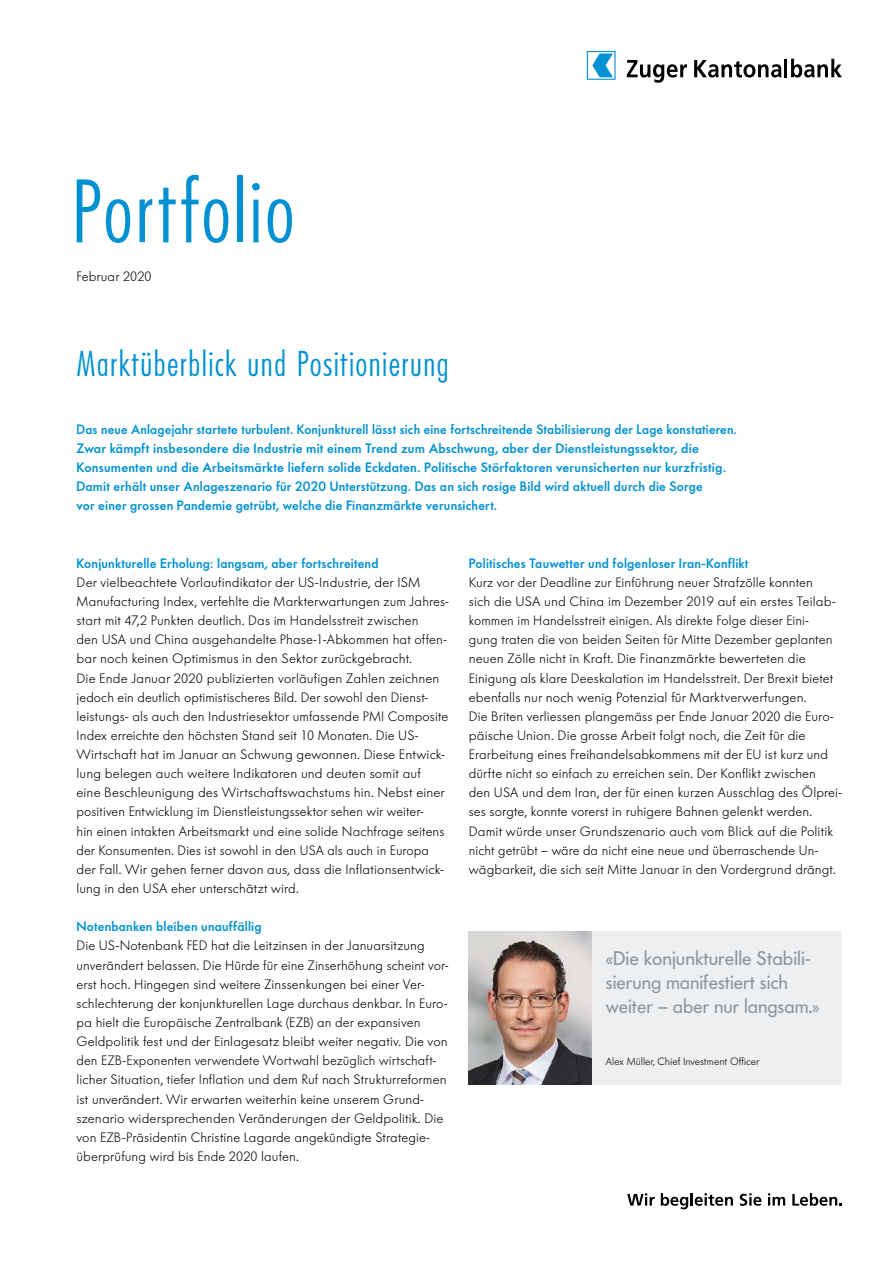
<style>
.page{position:relative;width:893px;height:1263px;background:#fff}
.page>*{position:absolute;margin:0;border:0;box-sizing:border-box;transform-origin:0 0}
.t1{font:300 90px "Futura Condensed BQ";letter-spacing:.03em;color:#0091d3}
.t2{font:300 36px "Futura Condensed BQ";letter-spacing:.035em;color:#0091d3}
.t3{font:19.5px/24px "Futura BQ";color:#8a959c}
.t4{font:300 13.5px/19.2px "Futura BQ";letter-spacing:.01em;color:#000}
.t5{font:500 13.5px/19.2px "Futura BQ";letter-spacing:.015em;color:#0091d3}
.t6{font:300 10.5px "Futura BQ";color:#000}
</style>
<div class="page">
<svg style="left:627px;top:60px;width:60px;height:23px"></svg>
<svg style="left:694px;top:60px;width:87px;height:18px"></svg>
<hr style="left:784px;top:59px;width:3px;height:18px;background:#000">
<svg style="left:791px;top:59px;width:51px;height:19px"></svg>
<svg style="left:587px;top:51px;width:29px;height:29px"></svg>
<svg style="left:592px;top:54px;width:21px;height:23px"></svg>
<svg style="left:627px;top:1193px;width:28px;height:12px"></svg>
<svg style="left:661px;top:1193px;width:72px;height:16px"></svg>
<svg style="left:740px;top:1193px;width:21px;height:13px"></svg>
<svg style="left:768px;top:1193px;width:17px;height:12px"></svg>
<svg style="left:792px;top:1193px;width:50px;height:13px"></svg>
<img style="left:469px;top:931px;width:123px;height:153px">
<div style="left:592px;top:931px;width:250px;height:153px;background:#edeff1"></div>
<h1 class="t1" style="left:72px;top:161px;width:224px">Portfolio</h1>
<p class="t4" style="left:77px;top:266px;width:77px">Februar 2020</p>
<h2 class="t2" style="left:77px;top:344px;width:374px">Marktüberblick und Positionierung</h2>
<p class="t5" style="left:77px;top:419px;width:662px">Das neue Anlagejahr startete turbulent. Konjunkturell lässt sich eine fortschreitende Stabilisierung der Lage konstatieren.<br>Zwar kämpft insbesondere die Industrie mit einem Trend zum Abschwung, aber der Dienstleistungssektor, die Konsumenten und die Arbeitsmärkte liefern solide Eckdaten. Politische Störfaktoren verunsicherten nur kurzfristig.<br>Damit erhält unser Anlageszenario für 2020 Unterstützung. Das an sich rosige Bild wird aktuell durch die Sorge<br>vor einer grossen Pandemie getrübt, welche die Finanzmärkte verunsichert.</p>
<p class="t5" style="left:77px;top:553px;width:304px">Konjunkturelle Erholung: langsam, aber fortschreitend</p>
<p class="t4" style="left:77px;top:572px;width:374px">Der vielbeachtete Vorlaufindikator der US-Industrie, der ISM Manufacturing Index, verfehlte die Markterwartungen zum Jahres&shy;start mit 47,2 Punkten deutlich. Das im Handelsstreit zwischen<br>den USA und China ausgehandelte Phase-1-Abkommen hat offen&shy;bar noch keinen Optimismus in den Sektor zurückgebracht.<br>Die Ende Januar 2020 publizierten vorläufigen Zahlen zeichnen jedoch ein deutlich optimistischeres Bild. Der sowohl den Dienst&shy;leistungs- als auch den Industriesektor umfassende PMI Composite Index erreichte den höchsten Stand seit 10 Monaten. Die US-Wirtschaft hat im Januar an Schwung gewonnen. Diese Entwick&shy;lung belegen auch weitere Indikatoren und deuten somit auf<br>eine Beschleunigung des Wirtschaftswachstums hin. Nebst einer positiven Entwicklung im Dienstleistungssektor sehen wir weiter-<br>hin einen intakten Arbeitsmarkt und eine solide Nachfrage seitens der Konsumenten. Dies ist sowohl in den USA als auch in Europa der Fall. Wir gehen ferner davon aus, dass die Inflationsentwick&shy;lung in den USA eher unterschätzt wird.</p>
<p class="t5" style="left:77px;top:917px;width:187px">Notenbanken bleiben unauffällig</p>
<p class="t4" style="left:77px;top:936px;width:374px">Die US-Notenbank FED hat die Leitzinsen in der Januarsitzung unverändert belassen. Die Hürde für eine Zinserhöhung scheint vor&shy;erst hoch. Hingegen sind weitere Zinssenkungen bei einer Ver&shy;schlechterung der konjunkturellen Lage durchaus denkbar. In Euro&shy;pa hielt die Europäische Zentralbank (EZB) an der expansiven Geldpolitik fest und der Einlagesatz bleibt weiter negativ. Die von den EZB-Exponenten verwendete Wortwahl bezüglich wirtschaft&shy;licher Situation, tiefer Inflation und dem Ruf nach Strukturreformen ist unverändert. Wir erwarten weiterhin keine unserem Grund&shy;szenario widersprechenden Veränderungen der Geldpolitik. Die von EZB-Präsidentin Christine Lagarde angekündigte Strategie&shy;überprüfung wird bis Ende 2020 laufen.</p>
<p class="t5" style="left:469px;top:553px;width:281px">Politisches Tauwetter und folgenloser Iran-Konflikt</p>
<p class="t4" style="left:469px;top:572px;width:375px">Kurz vor der Deadline zur Einführung neuer Strafzölle konnten<br>sich die USA und China im Dezember 2019 auf ein erstes Teilab&shy;kommen im Handelsstreit einigen. Als direkte Folge dieser Eini-<br>gung traten die von beiden Seiten für Mitte Dezember geplanten neuen Zölle nicht in Kraft. Die Finanzmärkte bewerteten die Einigung als klare Deeskalation im Handelsstreit. Der Brexit bietet ebenfalls nur noch wenig Potenzial für Marktverwerfungen.<br>Die Briten verliessen plangemäss per Ende Januar 2020 die Euro&shy;päische Union. Die grosse Arbeit folgt noch, die Zeit für die Erarbeitung eines Freihandelsabkommens mit der EU ist kurz und dürfte nicht so einfach zu erreichen sein. Der Konflikt zwischen<br>den USA und dem Iran, der für einen kurzen Ausschlag des Ölprei&shy;ses sorgte, konnte vorerst in ruhigere Bahnen gelenkt werden.<br>Damit würde unser Grundszenario auch vom Blick auf die Politik nicht getrübt – wäre da nicht eine neue und überraschende Un&shy;wägbarkeit, die sich seit Mitte Januar in den Vordergrund drängt.</p>
<h3 class="t3" style="left:606px;top:946px;width:215px">«Die konjunkturelle Stabili&shy;sierung manifestiert sich weiter – aber nur langsam.»</h3>
<p class="t6" style="left:606px;top:1055px;width:155px">Alex Müller, Chief Investment Officer</p>
</div>
